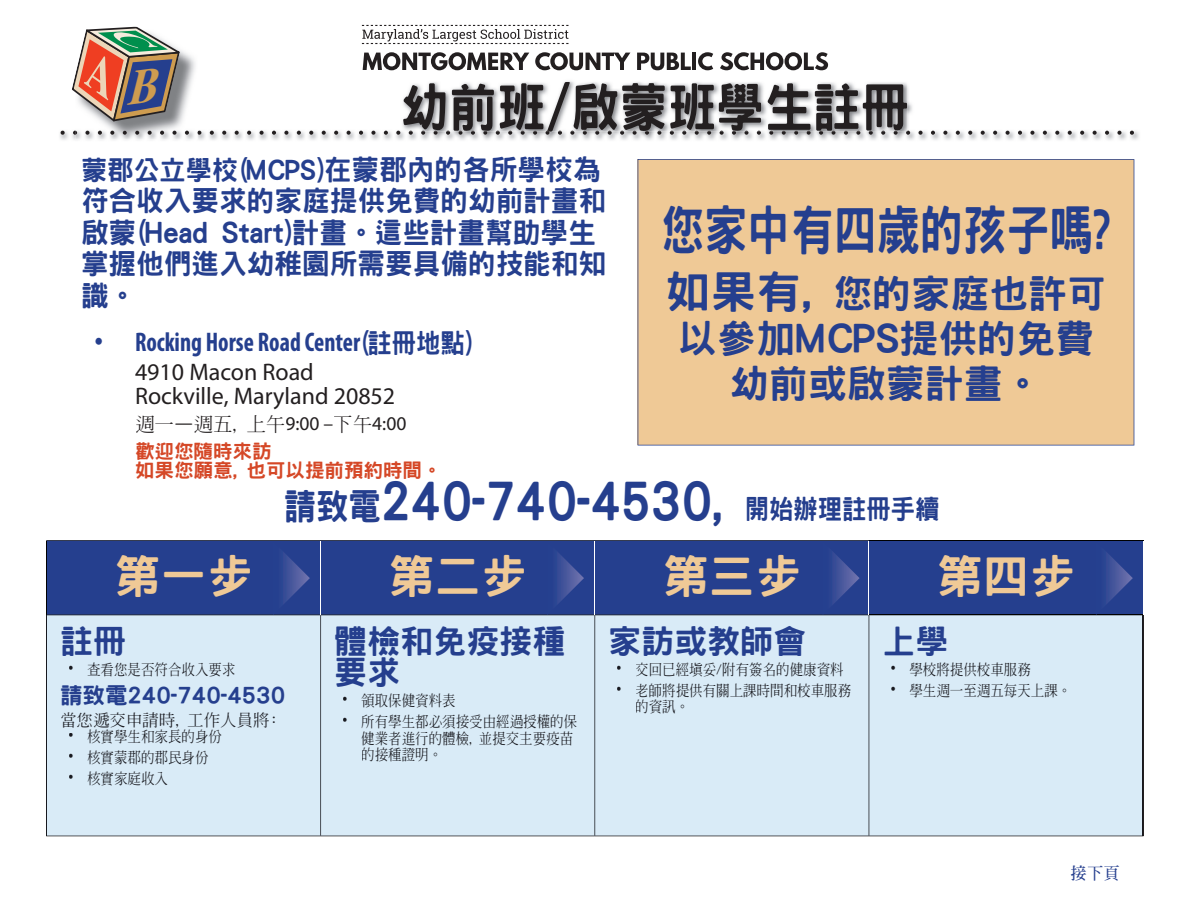
<style>
.page{position:relative;width:1188px;height:918px;background:#fff}
.page>*{position:absolute;margin:0;border:0;box-sizing:border-box;transform-origin:0 0}
.t1{font:800 54px "Han Wang Hei";color:#253f8e;scale:.8 1}
.t2{font:800 52.5px "Han Wang Hei";color:#253f8e;scale:.9 1}
.t3{font:800 46.5px "Han Wang Hei";color:#efc996}
.t4{font:800 39px/45px "Han Wang Hei";color:#253f8e;text-align:center}
.t5{font:800 33px/31.5px "Han Wang Hei";color:#253f8e}
.t6{font:800 28.5px/31.5px "Han Wang Hei";color:#253f8e}
.t7{font:700 condensed 27px "Myriad Pro";color:#253f8e;scale:.9 1}
.t8{font:800 27px "Han Wang Hei";color:#253f8e}
.t9{font:24px/24px "Myriad Pro";color:#231f20}
.t10{font:800 22.5px "Han Wang Hei";color:#253f8e}
.t11{font:800 19.5px/19.5px "Han Wang Hei";color:#d54827}
.t12{font:500 19.5px "Han Wang Ming";color:#231f20}
.t13{font:500 16.5px "Han Wang Ming";color:#18191f}
.t14{font:700 16.5px "Han Wang Ming";color:#253f8e}
.t15{font:500 15px/16.5px "Han Wang Ming";color:#18191f;scale:.9 1}
.s1{font-size:28.5px}
.s2{font-family:"Han Wang Ming";font-stretch:normal;font-size:39px}
.s3{font-family:"Han Wang Hei";font-weight:800;font-stretch:normal}
.s4{font-family:"Myriad Pro";font-weight:400}
.s5{font-size:45px}
.s6{font-size:36px}
.s7{font-size:27px}
.s8{font-size:24px}
</style>
<div class="page">
<img style="left:60px;top:81px;width:1079px;height:59px">
<img style="left:61px;top:131px;width:1073px;height:4px">
<img style="left:403px;top:82px;width:504px;height:50px">
<img style="left:409px;top:131px;width:498px;height:1px">
<svg style="left:46px;top:540px;width:1098px;height:297px;background:#a9bdd9"></svg>
<svg style="left:363px;top:52px;width:166px;height:18px"></svg>
<svg style="left:535px;top:52px;width:95px;height:18px"></svg>
<svg style="left:637px;top:53px;width:54px;height:17px"></svg>
<hr style="left:692px;top:53px;width:4px;height:17px;background:#231f20">
<svg style="left:698px;top:52px;width:15px;height:18px"></svg>
<svg style="left:720px;top:52px;width:108px;height:18px"></svg>
<svg style="left:362px;top:25px;width:207px;height:19px"></svg>
<div style="left:638px;top:159px;width:496px;height:287px;background:#efc996"></div>
<img style="left:75px;top:50px;width:123px;height:90px">
<img style="left:75px;top:131px;width:123px;height:4px">
<svg style="left:72px;top:27px;width:108px;height:94px;background:#9b837e"></svg>
<h3 class="t8" style="left:81px;top:156px;width:521px">蒙郡公立學校(MCPS)<span class="s1">在蒙郡內的各所學校為</span></h3>
<h3 class="t6" style="left:81px;top:185px;width:527px">符合收入要求的家庭提供免費的幼前計畫和啟蒙(Head Start)計畫。這些計畫幫助學生掌握他們進入幼稚園所需要具備的技能和知識。</h3>
<h3 class="t7" style="left:81px;top:327px;width:436px"><span class="s2">•</span> Rocking Horse Road Center<span class="s3">(註冊地點)</span></h3>
<h3 class="t9" style="left:135px;top:361px;width:262px">4910 Macon Road<br>Rockville, Maryland 20852</h3>
<h3 class="t12" style="left:135px;top:414px;width:273px">週一–週五, 上午<span class="s4">9:00 –</span>下午<span class="s4">4:00</span></h3>
<h3 class="t11" style="left:135px;top:441px;width:308px">歡迎您隨時來訪<br>如果您願意, 也可以提前預約時間。</h3>
<h1 class="t1" style="left:661px;top:202px;width:564px">您家中有四歲的孩子嗎?</h1>
<h3 class="t4" style="left:666px;top:271px;width:442px"><span class="s5">如果有,</span> 您的家庭也許可以參加MCPS提供的免費幼前或啟蒙計畫。</h3>
<h2 class="t2" style="left:284px;top:474px;width:730px"><span class="s6">請致電</span>240-740-4530, <span class="s7">開始辦理註冊手續</span></h2>
<h3 class="t3" style="left:114px;top:552px;width:141px">第一步</h3>
<h3 class="t3" style="left:388px;top:552px;width:141px">第二步</h3>
<h3 class="t3" style="left:662px;top:552px;width:141px">第三步</h3>
<h3 class="t3" style="left:936px;top:552px;width:141px">第四步</h3>
<h3 class="t5" style="left:60px;top:626px;width:67px">註冊</h3>
<p class="t15" style="left:60px;top:661px;width:197px"><span class="s8">•</span> 查看您是否符合收入要求</p>
<h3 class="t10" style="left:60px;top:683px;width:226px">請致電240-740-4530</h3>
<p class="t13" style="left:60px;top:711px;width:219px">當您遞交申請時, 工作人員將:</p>
<p class="t15" style="left:60px;top:729px;width:182px"><span class="s8">•</span> 核實學生和家長的身份</p>
<p class="t15" style="left:60px;top:749px;width:167px"><span class="s8">•</span> 核實蒙郡的郡民身份</p>
<p class="t15" style="left:60px;top:770px;width:122px"><span class="s8">•</span> 核實家庭收入</p>
<h3 class="t5" style="left:608px;top:626px;width:199px">家訪或教師會</h3>
<p class="t15" style="left:608px;top:661px;width:263px"><span class="s8">•</span> 交回已經填妥/附有簽名的健康資料</p>
<p class="t15" style="left:635px;top:682px;width:241px;text-indent:-27px"><span class="s8">•</span> 老師將提供有關上課時間和校車服務的資訊。</p>
<h3 class="t5" style="left:334px;top:625px;width:232px">體檢和免疫接種要求</h3>
<p class="t15" style="left:334px;top:693px;width:136px"><span class="s8">•</span> 領取保健資料表</p>
<p class="t15" style="left:361px;top:713px;width:241px;text-indent:-27px"><span class="s8">•</span> 所有學生都必須接受由經過授權的保健業者進行的體檢, 並提交主要疫苗的接種證明。</p>
<h3 class="t5" style="left:882px;top:626px;width:67px">上學</h3>
<p class="t15" style="left:882px;top:661px;width:166px"><span class="s8">•</span> 學校將提供校車服務</p>
<p class="t15" style="left:882px;top:682px;width:211px"><span class="s8">•</span> 學生週一至週五每天上課。</p>
<p class="t14" style="left:1071px;top:864px;width:51px">接下頁</p>
</div>
